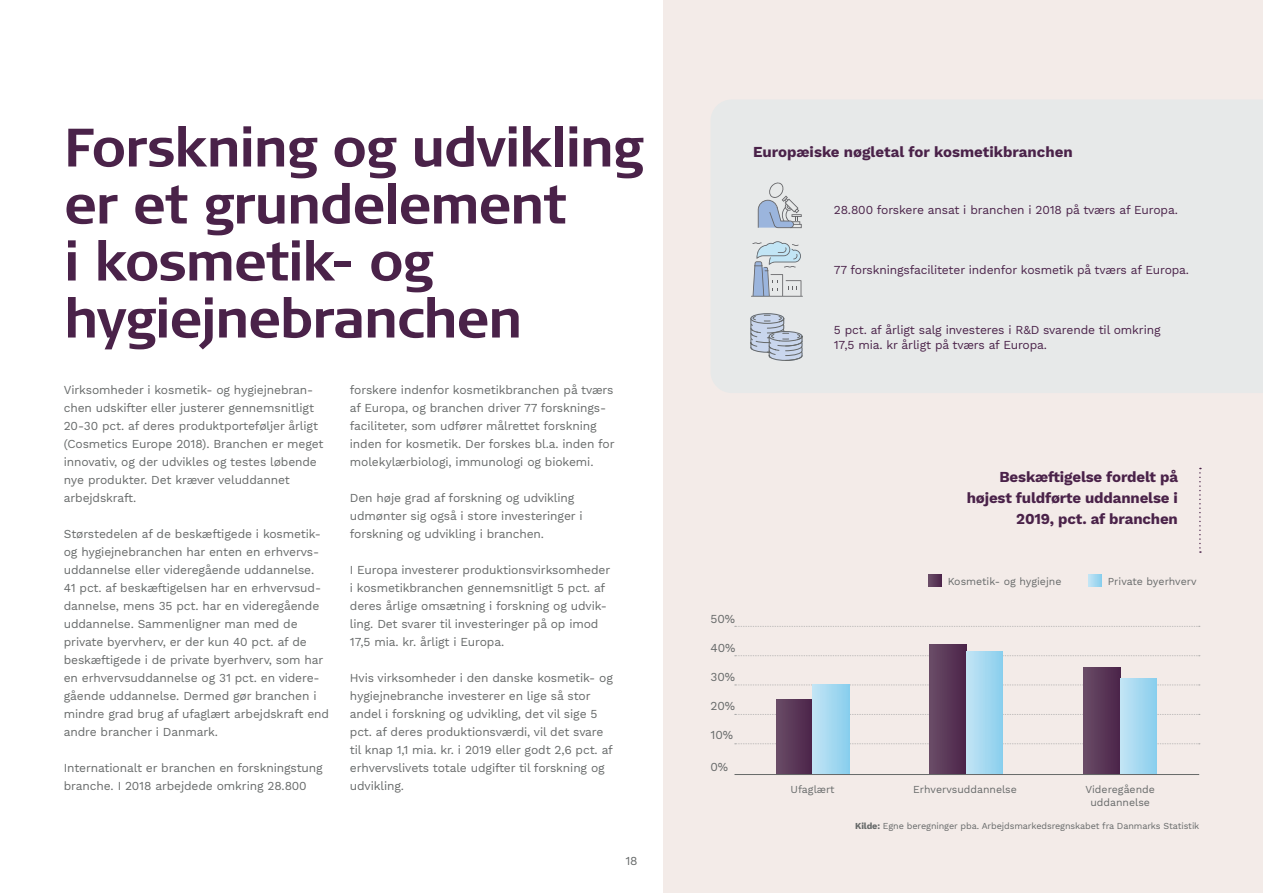
<style>
.page{position:relative;width:1263px;height:893px;background:#fff}
.page>*{position:absolute;margin:0;border:0;box-sizing:border-box;transform-origin:0 0}
.t1{font:700 54px/57px "Signa Offc Pro";letter-spacing:-.035em;color:#4a2249}
.t2{font:700 15px/21px "Work Sans";letter-spacing:-.01em;color:#4a2249;text-align:right}
.t3{font:12px/18px "Work Sans";letter-spacing:-.01em;color:#666969}
.t4{font:12px/15px "Work Sans";letter-spacing:-.01em;color:#4a2249}
.t5{font:10.5px/12.6px "Work Sans";color:#666969;text-align:center}
.t6{font:9px "Work Sans";letter-spacing:-.01em;color:#666969}
.s1{font-weight:700}
</style>
<div class="page">
<div style="left:664px;top:0;width:599px;height:893px;background:#f3ebe8"></div>
<svg style="left:1199px;top:468px;width:2px;height:85px"></svg>
<svg style="left:735px;top:626px;width:465px;height:1px"></svg>
<svg style="left:735px;top:655px;width:465px;height:1px"></svg>
<svg style="left:735px;top:685px;width:465px;height:1px"></svg>
<svg style="left:735px;top:714px;width:465px;height:1px"></svg>
<svg style="left:735px;top:743px;width:465px;height:1px"></svg>
<svg style="left:929px;top:574px;width:12px;height:13px"></svg>
<svg style="left:1088px;top:574px;width:13px;height:13px"></svg>
<svg style="left:1083px;top:668px;width:37px;height:106px;background:#5a3858"></svg>
<svg style="left:1120px;top:679px;width:37px;height:95px;background:#a5d9f0"></svg>
<div style="left:930px;top:644px;width:36px;height:130px;background:linear-gradient(to right,#694c66,#4c254a)"></div>
<svg style="left:966px;top:651px;width:37px;height:123px;background:#a6d9f1"></svg>
<div style="left:776px;top:700px;width:36px;height:74px;background:linear-gradient(to right,#694c67,#4c254a)"></div>
<svg style="left:812px;top:685px;width:37px;height:89px;background:#a6d9f1"></svg>
<hr style="left:734px;top:774px;width:465px;height:1px;background:#666969">
<div style="left:711px;top:100px;width:552px;height:293px;background:#e7e9e9"></div>
<svg style="left:758px;top:181px;width:44px;height:47px"></svg>
<svg style="left:751px;top:241px;width:52px;height:56px"></svg>
<svg style="left:750px;top:313px;width:53px;height:48px"></svg>
<h1 class="t1" style="left:64px;top:123px;width:581px">Forskning og udvikling er et grundelement<br>i kosmetik- og hygiejnebranchen</h1>
<p class="t3" style="left:64px;top:381px;width:261px">Virksomheder i kosmetik- og hygiejnebran&shy;chen udskifter eller justerer gennemsnitligt 20-30 pct. af deres produktporteføljer årligt (Cosmetics Europe 2018). Branchen er meget innovativ, og der udvikles og testes løbende nye produkter. Det kræver veluddannet arbejdskraft.</p>
<p class="t3" style="left:64px;top:525px;width:267px">Størstedelen af de beskæftigede i kosmetik&shy;og hygiejnebranchen har enten en erhvervs&shy;uddannelse eller videregående uddannelse.<br>41 pct. af beskæftigelsen har en erhvervsud&shy;dannelse, mens 35 pct. har en videregående uddannelse. Sammenligner man med de private byervherv, er der kun 40 pct. af de beskæftigede i de private byerhverv, som har en erhvervsuddannelse og 31 pct. en videre&shy;gående uddannelse. Dermed gør branchen i mindre grad brug af ufaglært arbejdskraft end andre brancher i Danmark.</p>
<p class="t3" style="left:64px;top:759px;width:261px">Internationalt er branchen en forskningstung branche. I 2018 arbejdede omkring 28.800</p>
<p class="t3" style="left:350px;top:381px;width:266px">forskere indenfor kosmetikbranchen på tværs af Europa, og branchen driver 77 forsknings&shy;faciliteter, som udfører målrettet forskning inden for kosmetik. Der forskes bl.a. inden for molekylærbiologi, immunologi og biokemi.</p>
<p class="t3" style="left:350px;top:489px;width:234px">Den høje grad af forskning og udvikling udmønter sig også i store investeringer i forskning og udvikling i branchen.</p>
<p class="t3" style="left:350px;top:561px;width:262px">I Europa investerer produktionsvirksomheder i kosmetikbranchen gennemsnitligt 5 pct. af deres årlige omsætning i forskning og udvik&shy;ling. Det svarer til investeringer på op imod 17,5 mia. kr. årligt i Europa.</p>
<p class="t3" style="left:350px;top:669px;width:265px">Hvis virksomheder i den danske kosmetik- og hygiejnebranche investerer en lige så stor andel i forskning og udvikling, det vil sige 5 pct. af deres produktionsværdi, vil det svare til knap 1,1 mia. kr. i 2019 eller godt 2,6 pct. af erhvervslivets totale udgifter til forskning og udvikling.</p>
<p class="t3" style="left:625px;top:852px;width:14px">18</p>
<p class="t2" style="left:753px;top:142px;width:321px">Europæiske nøgletal for kosmetikbranchen</p>
<p class="t4" style="left:834px;top:203px;width:345px">28.800 forskere ansat i branchen i 2018 på tværs af Europa.</p>
<p class="t4" style="left:834px;top:263px;width:357px">77 forskningsfaciliteter indenfor kosmetik på tværs af Europa.</p>
<p class="t4" style="left:834px;top:323px;width:328px">5 pct. af årligt salg investeres i R&amp;D svarende til omkring<br>17,5 mia. kr årligt på tværs af Europa.</p>
<p class="t3" style="left:710px;top:610px;width:26px">50%</p>
<p class="t3" style="left:710px;top:639px;width:27px">40%</p>
<p class="t3" style="left:710px;top:668px;width:26px">30%</p>
<p class="t3" style="left:710px;top:697px;width:26px">20%</p>
<p class="t3" style="left:710px;top:726px;width:24px">10%</p>
<p class="t3" style="left:710px;top:758px;width:19px">0%</p>
<p class="t2" style="left:967px;top:467px;width:213px">Beskæftigelse fordelt på højest fuldførte uddannelse i<br>2019, pct. af branchen</p>
<p class="t5" style="left:948px;top:576px;width:115px">Kosmetik- og hygiejne</p>
<p class="t5" style="left:1108px;top:576px;width:90px">Private byerhverv</p>
<p class="t5" style="left:790px;top:784px;width:45px">Ufaglært</p>
<p class="t5" style="left:913px;top:784px;width:105px">Erhvervsuddannelse</p>
<p class="t5" style="left:1085px;top:784px;width:71px">Videregående uddannelse</p>
<p class="t6" style="left:855px;top:821px;width:346px"><span class="s1">Kilde:</span> Egne beregninger pba. Arbejdsmarkedsregnskabet fra Danmarks Statistik</p>
</div>
